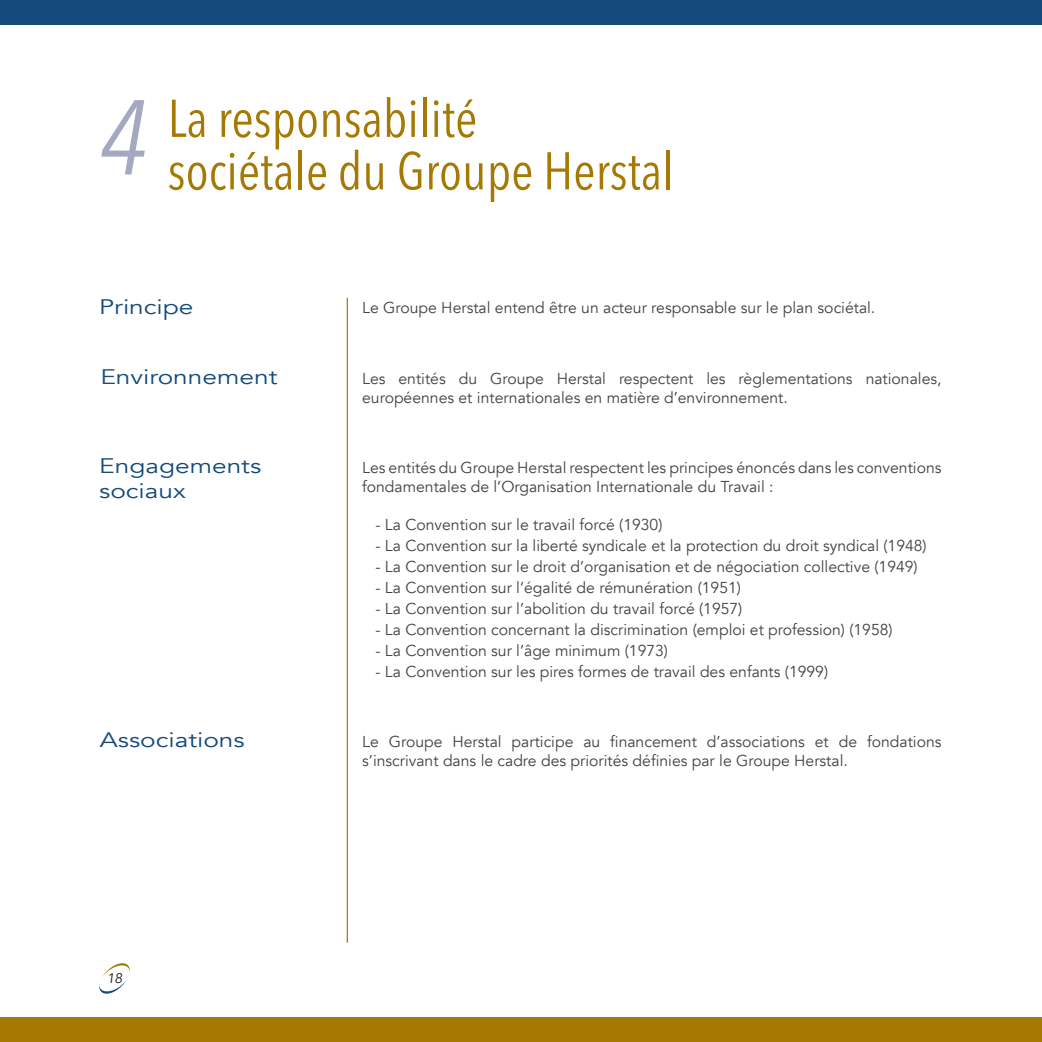
<style>
.page{position:relative;width:1042px;height:1042px;background:#fff}
.page>*{position:absolute;margin:0;border:0;box-sizing:border-box;transform-origin:0 0}
.t1{font:italic 105px "Avenir Next Condensed";color:#a4a8c1}
.t2{font:52.5px/52.5px "Avenir Next Condensed";color:#a57903}
.t3{font:21px/24.5px "Avenir";color:#144a7c;scale:1.25 1}
.t4{font:15.75px/18.9px "Avenir";color:#414243}
.t5{font:italic 14px "Avenir";color:#231f20}
</style>
<div class="page">
<div style="left:0;top:0;width:1042px;height:25px;background:#144a7c"></div>
<div style="left:0;top:1017px;width:1042px;height:25px;background:#a57903"></div>
<hr style="left:347px;top:298px;width:1px;height:645px;background:#a57903">
<svg style="left:99px;top:963px;width:31px;height:31px"></svg>
<h1 class="t1" style="left:99px;top:75px;width:50px">4</h1>
<h2 class="t2" style="left:168px;top:90px;width:507px">La responsabilité<br>sociétale du Groupe Herstal</h2>
<h3 class="t3" style="left:99px;top:295px;width:77px">Principe</h3>
<p class="t4" style="left:362px;top:299px;width:515px">Le Groupe Herstal entend être un acteur responsable sur le plan sociétal.</p>
<h3 class="t3" style="left:100px;top:365px;width:143px">Environnement</h3>
<p class="t4" style="left:362px;top:369px;width:581px">Les entités du Groupe Herstal respectent les règlementations nationales, européennes et internationales en matière d’environnement.</p>
<h3 class="t3" style="left:99px;top:454px;width:131px">Engagements sociaux</h3>
<p class="t4" style="left:362px;top:458px;width:581px">Les entités du Groupe Herstal respectent les principes énoncés dans les conventions fondamentales de l’Organisation Internationale du Travail :</p>
<p class="t4" style="left:375px;top:515px;width:289px">- La Convention sur le travail forcé (1930)</p>
<p class="t4" style="left:375px;top:536px;width:553px">- La Convention sur la liberté syndicale et la protection du droit syndical (1948)</p>
<p class="t4" style="left:375px;top:557px;width:544px">- La Convention sur le droit d’organisation et de négociation collective (1949)</p>
<p class="t4" style="left:375px;top:578px;width:367px">- La Convention sur l’égalité de rémunération (1951)</p>
<p class="t4" style="left:375px;top:599px;width:368px">- La Convention sur l’abolition du travail forcé (1957)</p>
<p class="t4" style="left:375px;top:620px;width:519px">- La Convention concernant la discrimination (emploi et profession) (1958)</p>
<p class="t4" style="left:375px;top:641px;width:294px">- La Convention sur l’âge minimum (1973)</p>
<p class="t4" style="left:375px;top:662px;width:454px">- La Convention sur les pires formes de travail des enfants (1999)</p>
<h3 class="t3" style="left:100px;top:728px;width:117px">Associations</h3>
<p class="t4" style="left:362px;top:732px;width:581px">Le Groupe Herstal participe au financement d’associations et de fondations s’inscrivant dans le cadre des priorités définies par le Groupe Herstal.</p>
<p class="t5" style="left:107px;top:970px;width:17px">18</p>
</div>
